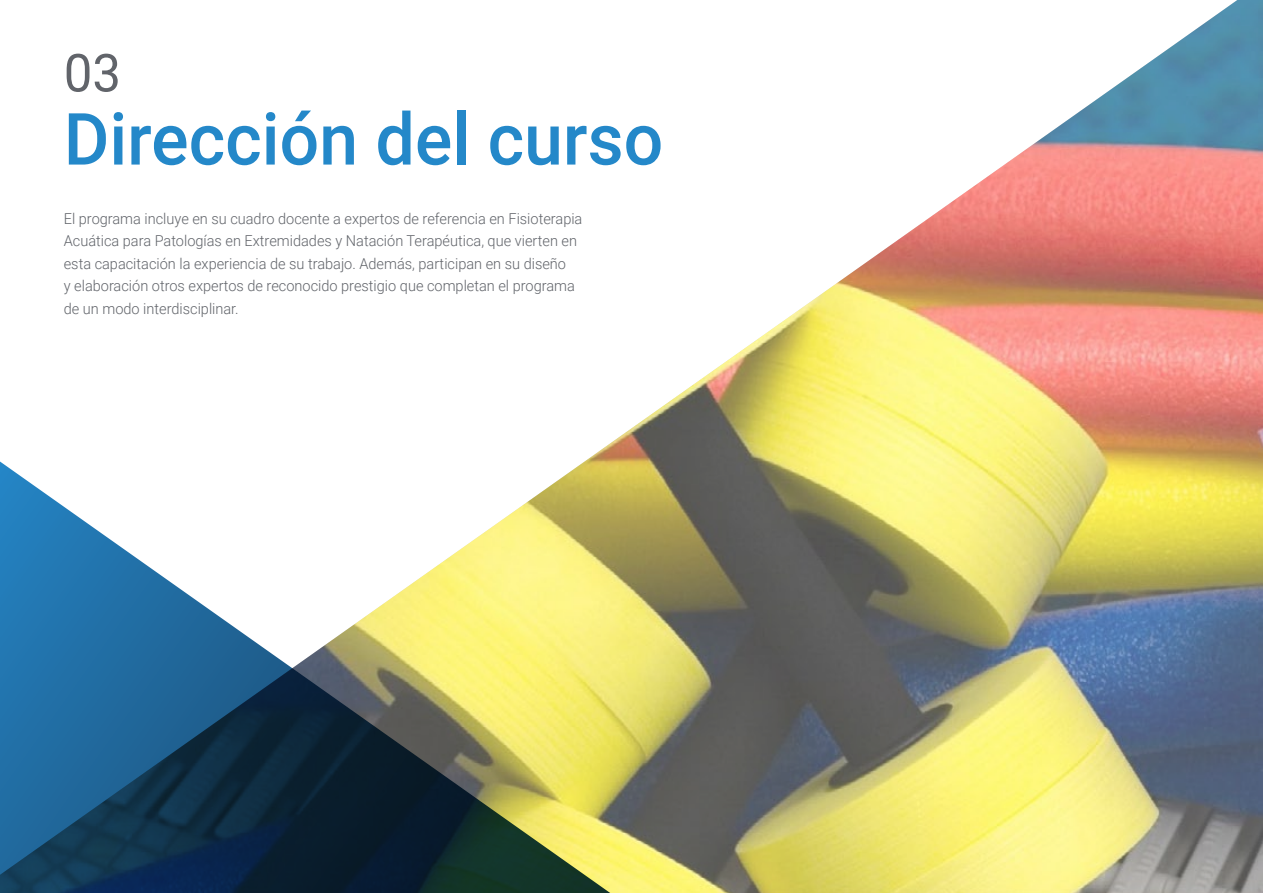
<style>
.page{position:relative;width:1263px;height:893px;background:#fff}
.page>*{position:absolute;margin:0;border:0;box-sizing:border-box;transform-origin:0 0}
.t1{font:500 72px "Roboto";color:#2488c9}
.t2{font:52.5px "Roboto";color:#61646a}
.t3{font:300 15px/22.5px "Roboto";color:#61646a}
</style>
<div class="page">
<img style="left:606px;top:0;width:657px;height:893px">
<svg style="left:0;top:446px;width:640px;height:447px"></svg>
<h2 class="t2" style="left:64px;top:36px;width:59px">03</h2>
<h1 class="t1" style="left:64px;top:89px;width:601px">Dirección del curso</h1>
<p class="t3" style="left:64px;top:207px;width:520px">El programa incluye en su cuadro docente a expertos de referencia en Fisioterapia Acuática para Patologías en Extremidades y Natación Terapéutica, que vierten en esta capacitación la experiencia de su trabajo. Además, participan en su diseño<br>y elaboración otros expertos de reconocido prestigio que completan el programa de un modo interdisciplinar.</p>
</div>
